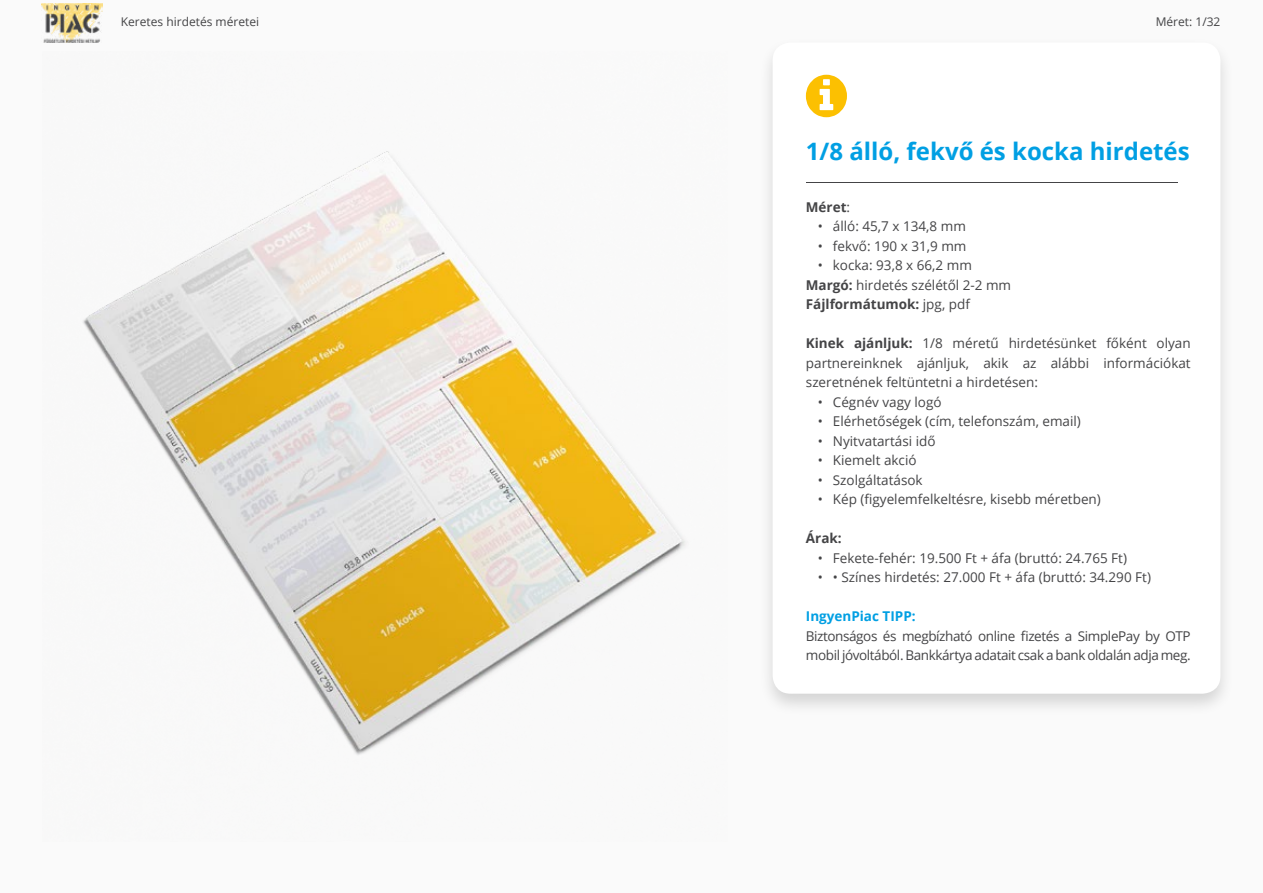
<style>
.page{position:relative;width:1263px;height:893px;background:#fff}
.page>*{position:absolute;margin:0;border:0;box-sizing:border-box;transform-origin:0 0}
.t1{font:700 24px "Open Sans";color:#009fe3}
.t2{font:13.5px/19.5px "Open Sans";color:#444446}
.t3{font:13.5px/19.5px "Open Sans";letter-spacing:-.03em;color:#444446}
.t4{font:700 13.5px "Open Sans";color:#009fe3}
.t5{font:700 13.5px "Open Sans";color:#444446}
.t6{font:12px "Open Sans";color:#444446}
.s1{font-weight:400}
.s2{font-weight:700}
</style>
<div class="page">
<div style="left:0;top:1px;width:1263px;height:892px;background:#fafafa"></div>
<img style="left:42px;top:4px;width:61px;height:39px">
<img style="left:83px;top:151px;width:602px;height:604px">
<div style="left:758px;top:37px;width:476px;height:680px;background:#000;opacity:.15"></div>
<div style="left:773px;top:43px;width:447px;height:651px;background:#fff;border-radius:18px"></div>
<svg style="left:806px;top:75px;width:41px;height:42px"></svg>
<hr style="left:806px;top:182px;width:372px;height:1px;background:#444446">
<p class="t6" style="left:121px;top:13px;width:140px">Keretes hirdetés méretei</p>
<p class="t6" style="left:1156px;top:13px;width:66px">Méret: 1/32</p>
<h1 class="t1" style="left:806px;top:134px;width:385px">1/8 álló, fekvő és kocka hirdetés</h1>
<p class="t5" style="left:806px;top:197px;width:46px">Méret<span class="s1">:</span></p>
<p class="t2" style="left:818px;top:216px;width:149px">• álló: 45,7 x 134,8 mm</p>
<p class="t2" style="left:818px;top:236px;width:150px">• fekvő: 190 x 31,9 mm</p>
<p class="t2" style="left:806px;top:255px;width:207px;text-indent:12px">• kocka: 93,8 x 66,2 mm<br><span class="s2">Margó:</span> hirdetés szélétől 2-2 mm<br><span class="s2">Fájlformátumok:</span> jpg, pdf</p>
<p class="t2" style="left:806px;top:333px;width:386px;text-align:justify"><span class="s2">Kinek ajánljuk:</span> 1/8 méretű hirdetésünket főként olyan partnereinknek ajánljuk, akik az alábbi információkat szeretnének feltüntetni a hirdetésen:</p>
<p class="t2" style="left:818px;top:392px;width:125px">• Cégnév vagy logó</p>
<p class="t2" style="left:818px;top:411px;width:265px">• Elérhetőségek (cím, telefonszám, email)</p>
<p class="t2" style="left:818px;top:431px;width:119px">• Nyitvatartási idő</p>
<p class="t2" style="left:818px;top:450px;width:100px">• Kiemelt akció</p>
<p class="t2" style="left:818px;top:470px;width:106px">• Szolgáltatások</p>
<p class="t2" style="left:818px;top:489px;width:284px">• Kép (figyelemfelkeltésre, kisebb méretben)</p>
<p class="t5" style="left:806px;top:529px;width:37px">Árak:</p>
<p class="t2" style="left:818px;top:548px;width:311px">• Fekete-fehér: 19.500 Ft + áfa (bruttó: 24.765 Ft)</p>
<p class="t2" style="left:818px;top:567px;width:335px">• • Színes hirdetés: 27.000 Ft + áfa (bruttó: 34.290 Ft)</p>
<p class="t4" style="left:806px;top:607px;width:111px">IngyenPiac TIPP:</p>
<p class="t3" style="left:806px;top:626px;width:386px">Biztonságos és megbízható online fizetés a SimplePay by OTP mobil jóvoltából. Bankkártya adatait csak a bank oldalán adja meg.</p>
</div>
